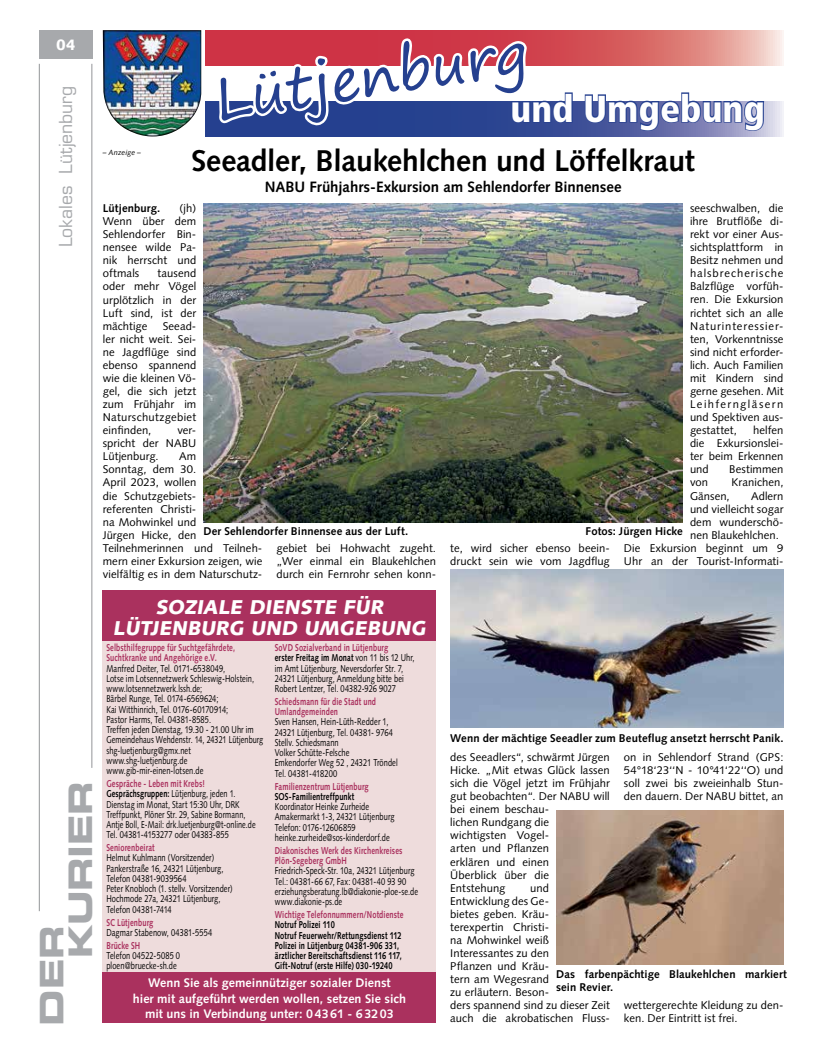
<style>
.page{position:relative;width:819px;height:1053px;background:#fff}
.page>*{position:absolute;margin:0;border:0;box-sizing:border-box;transform-origin:0 0}
.t1{font:57.5px "Segoe Print";color:#25408f}
.t2{font:900 condensed 37.5px "Frutiger LT Std";color:#fff}
.t3{font:32.5px/28.9px "Eurostile LT Std Bold Ex 2";letter-spacing:-.01em;color:#a7a9ac}
.t4{font:700 30px "Syntax LT Std";letter-spacing:-.005em;color:#000}
.t5{font:900 20px/21.2px "Syntax LT Std";color:#fff;text-align:center}
.t6{font:17.5px "Eurostile LT Std";color:#a7a9ac}
.t7{font:700 15px "Syntax LT Std";letter-spacing:-.005em;color:#000}
.t8{font:900 15px "Syntax LT Std";color:#fff}
.t9{font:700 12.5px/15px "Syntax";color:#fff;text-align:center}
.t10{font:11.25px/13px "Syntax";letter-spacing:.005em;color:#000;text-align:justify}
.t11{font:700 11.25px/12.5px "Syntax LT Std";letter-spacing:.01em;color:#000}
.t12{font:700 11.25px "Syntax";letter-spacing:.01em;color:#000}
.t13{font:10px/10.2px "Syntax LT Std";letter-spacing:.01em;color:#000;scale:.75 1}
.t14{font:10px/10.2px "Syntax LT Std";letter-spacing:.01em;color:#000;scale:.73 1}
.t15{font:700 10px/10.2px "Syntax LT Std";letter-spacing:.015em;color:#000;scale:.75 1}
.t16{font:italic 7.5px "Syntax LT Std";letter-spacing:.01em;color:#000}
.s1{font-weight:700;color:#aa315e}
.s2{font-weight:700}
.s3{color:#aa315e}
</style>
<div class="page">
<hr style="left:39px;top:64px;width:1px;height:847px;background:#939598">
<hr style="left:92px;top:64px;width:1px;height:703px;background:#939598">
<div style="left:39px;top:30px;width:53px;height:29px;background:#a7a9ac"></div>
<div style="left:103px;top:590px;width:333px;height:429px;background:#eedcdc"></div>
<div style="left:103px;top:590px;width:333px;height:50px;background:#aa315e"></div>
<div style="left:103px;top:972px;width:333px;height:50px;background:#aa315e"></div>
<svg style="left:206px;top:101px;width:577px;height:35px;background:#818aba"></svg>
<svg style="left:206px;top:30px;width:577px;height:36px;background:#db7273"></svg>
<svg style="left:583px;top:92px;width:182px;height:40px"></svg>
<img style="left:103px;top:30px;width:98px;height:106px">
<svg style="left:214px;top:36px;width:360px;height:100px"></svg>
<img style="left:450px;top:569px;width:333px;height:158px">
<img style="left:203px;top:203px;width:480px;height:319px">
<img style="left:556px;top:810px;width:227px;height:154px">
<p class="t8" style="left:56px;top:36px;width:21px">04</p>
<p class="t6" style="left:55px;top:247px;width:163px;rotate:-90deg">Lokales Lütjenburg</p>
<p class="t3" style="left:37px;top:958px;width:179px;text-indent:-67px;rotate:-90deg">DER<br>KURIER</p>
<p class="t16" style="left:103px;top:147px;width:40px">– Anzeige –</p>
<p class="t1" style="left:207px;top:50px;width:317px;rotate:-9deg">Lütjenburg</p>
<p class="t2" style="left:510px;top:86px;width:256px">und Umgebung</p>
<p class="t4" style="left:191px;top:144px;width:505px">Seeadler, Blaukehlchen und Löffelkraut</p>
<p class="t7" style="left:265px;top:179px;width:358px">NABU Frühjahrs-Exkursion am Sehlendorfer Binnensee</p>
<p class="t10" style="left:690px;top:202px;width:95px">seeschwalben, die ihre Brutflöße di&shy;rekt vor einer Aus&shy;sichtsplattform in Besitz nehmen und halsbrecherische Balzflüge vorfüh&shy;ren. Die Exkursion richtet sich an alle Naturinteressier&shy;ten, Vorkenntnisse sind nicht erforder&shy;lich. Auch Familien mit Kindern sind gerne gesehen. Mit Leihferngläsern und Spektiven aus&shy;gestattet,</p>
<p class="t10" style="left:103px;top:202px;width:95px;text-indent:77px">(jh)<br>Wenn über dem Sehlendorfer Bin&shy;nensee wilde Pa&shy;nik herrscht und oftmals</p>
<p class="t12" style="left:103px;top:202px;width:59px">Lütjenburg.</p>
<p class="t10" style="left:103px;top:267px;width:95px;text-indent:55px">tausend oder mehr Vögel urplötzlich in der Luft sind, ist der mächtige</p>
<p class="t10" style="left:103px;top:319px;width:95px;text-indent:60px">Seead&shy;ler nicht weit. Sei&shy;ne Jagdflüge sind ebenso spannend wie die kleinen Vö&shy;gel, die sich jetzt zum Frühjahr im Naturschutzgebiet einfinden,</p>
<p class="t10" style="left:690px;top:424px;width:95px;text-indent:63px">helfen die Exkursionslei&shy;ter beim Erkennen und</p>
<p class="t10" style="left:103px;top:424px;width:95px;text-indent:75px">ver&shy;spricht der NABU Lütjenburg.</p>
<p class="t10" style="left:103px;top:450px;width:161px;text-align:left;text-indent:76px">Am<br>Sonntag, dem 30.<br>April 2023, wollen<br>die Schutzgebiets-<br>referenten Christi-<br>na Mohwinkel und<br>Jürgen Hicke, den<br>Teilnehmerinnen und Teilneh&shy;mern einer Exkursion zeigen, wie vielfältig es in dem Naturschutz-</p>
<p class="t10" style="left:729px;top:463px;width:56px">Bestimmen</p>
<p class="t10" style="left:690px;top:476px;width:20px">von</p>
<p class="t10" style="left:731px;top:476px;width:53px">Kranichen,</p>
<p class="t10" style="left:690px;top:489px;width:41px">Gänsen,</p>
<p class="t10" style="left:751px;top:489px;width:34px">Adlern</p>
<p class="t10" style="left:690px;top:502px;width:95px">und vielleicht sogar</p>
<p class="t10" style="left:690px;top:515px;width:95px">dem wunderschö-</p>
<p class="t10" style="left:690px;top:528px;width:90px">nen Blaukehlchen.</p>
<p class="t10" style="left:624px;top:541px;width:161px">Die Exkursion beginnt um 9</p>
<p class="t10" style="left:624px;top:554px;width:161px">Uhr an der Tourist-Informati-</p>
<p class="t11" style="left:203px;top:525px;width:206px">Der Sehlendorfer Binnensee aus der Luft.</p>
<p class="t11" style="left:585px;top:525px;width:99px">Fotos: Jürgen Hicke</p>
<p class="t10" style="left:276px;top:541px;width:161px">gebiet bei Hohwacht zugeht. „Wer einmal ein Blaukehlchen durch ein Fernrohr sehen konn-</p>
<p class="t10" style="left:450px;top:541px;width:161px">te, wird sicher ebenso beein&shy;druckt sein wie vom Jagdflug</p>
<p class="t5" style="left:113px;top:596px;width:318px">SOZIALE DIENSTE FÜR<br>LÜTJENBURG UND UMGEBUNG</p>
<p class="t13" style="left:106px;top:642px;width:211px"><span class="s1">Selbsthilfegruppe für Suchtgefährdete, Suchtkranke und Angehörige e.V.<br></span>Manfred Deiter, Tel. 0171-6538049,<br>Lotse im Lotsennetzwerk Schleswig-Holstein, www.lotsennetzwerk.lssh.de;<br>Bärbel Runge, Tel. 0174-6569624;<br>Kai Witthinrich, Tel. 0176-60170914;<br>Pastor Harms, Tel. 04381-8585.<br>Treffen jeden Dienstag, 19.30 - 21.00 Uhr im Gemeindehaus Wehdenstr. 14, 24321 Lütjenburg shg-luetjenburg@gmx.net www.shg-luetjenburg.de www.gib-mir-einen-lotsen.de</p>
<p class="t14" style="left:106px;top:778px;width:206px"><span class="s1">Gespräche - Leben mit Krebs!<br></span><span class="s2">Gesprächsgruppen:</span> Lütjenburg, jeden 1.<br>Dienstag im Monat, Start 15:30 Uhr, DRK Treffpunkt, Plöner Str. 29, Sabine Bormann, Antje Boll, E-Mail: drk.luetjenburg@t-online.de Tel. 04381-4153277 oder 04383-855</p>
<p class="t13" style="left:106px;top:842px;width:170px"><span class="s1">Seniorenbeirat<br></span>Helmut Kuhlmann (Vorsitzender)<br>Pankerstraße 16, 24321 Lütjenburg,<br>Telefon 04381-9039564<br>Peter Knobloch (1. stellv. Vorsitzender)<br>Hochmode 27a, 24321 Lütjenburg,<br>Telefon 04381-7414</p>
<p class="t13" style="left:106px;top:917px;width:143px"><span class="s1">SC Lütjenburg<br></span>Dagmar Stabenow, 04381-5554</p>
<p class="t13" style="left:106px;top:940px;width:100px"><span class="s1">Brücke SH<br></span>Telefon 04522-5085 0 ploen@bruecke-sh.de</p>
<p class="t13" style="left:275px;top:642px;width:188px"><span class="s1">SoVD Sozialverband in Lütjenburg<br></span><span class="s2">erster Freitag im Monat</span> von 11 bis 12 Uhr, im Amt Lütjenburg, Neversdorfer Str. 7, 24321 Lütjenburg, Anmeldung bitte bei Robert Lentzer, Tel. 04382-926 9027</p>
<p class="t13" style="left:275px;top:696px;width:165px"><span class="s1">Schiedsmann für die Stadt und<br>Umlandgemeinden<br></span>Sven Hansen, Hein-Lüth-Redder 1,<br>24321 Lütjenburg, Tel. 04381- 9764<br>Stellv. Schiedsmann<br>Volker Schütte-Felsche<br>Emkendorfer Weg 52 , 24321 Tröndel<br>Tel. 04381-418200</p>
<p class="t13" style="left:275px;top:781px;width:161px"><span class="s1">Familienzentrum Lütjenburg<br></span><span class="s2">SOS-Familientreffpunkt<br></span>Koordinator Heinke Zurheide<br>Amakermarkt 1-3, 24321 Lütjenburg<br>Telefon: 0176-12606859 heinke.zurheide@sos-kinderdorf.de</p>
<p class="t13" style="left:275px;top:845px;width:193px"><span class="s1">Diakonisches Werk des Kirchenkreises Plön-Segeberg GmbH<br></span>Friedrich-Speck-Str. 10a, 24321 Lütjenburg Tel.: 04381-66 67, Fax: 04381-40 93 90 erziehungsberatung.lb@diakonie-ploe-se.de www.diakonie-ps.de</p>
<p class="t15" style="left:275px;top:909px;width:173px"><span class="s3">Wichtige Telefonnummern/Notdienste </span>Notruf Polizei 110<br>Notruf Feuerwehr/Rettungsdienst 112<br>Polizei in Lütjenburg 04381-906 331, ärztlicher Bereitschaftsdienst 116 117, Gift-Notruf (erste Hilfe) 030-19240</p>
<p class="t9" style="left:133px;top:975px;width:274px">Wenn Sie als gemeinnütziger sozialer Dienst<br>hier mit aufgeführt werden wollen, setzen Sie sich mit uns in Verbindung unter: 0 43 61 - 6 32 03</p>
<p class="t11" style="left:450px;top:732px;width:335px">Wenn der mächtige Seeadler zum Beuteflug ansetzt herrscht Panik.</p>
<p class="t10" style="left:624px;top:750px;width:161px">on in Sehlendorf Strand (GPS:<br>54°18‘23‘‘N - 10°41‘22‘‘O) und soll zwei bis zweieinhalb Stun&shy;den dauern. Der NABU bittet, an</p>
<p class="t10" style="left:450px;top:750px;width:161px;text-align:left">des Seeadlers“, schwärmt Jürgen<br>Hicke. „Mit etwas Glück lassen sich die Vögel jetzt im Frühjahr gut beobachten“. Der NABU will bei einem beschau-<br>lichen Rundgang die<br>wichtigsten Vogel-<br>arten und Pflanzen<br>erklären und einen<br>Überblick über die<br>Entstehung</p>
<p class="t10" style="left:450px;top:881px;width:161px;text-align:left;text-indent:80px">und<br>Entwicklung des Ge-<br>bietes geben. Kräu-<br>terexpertin Christi-<br>na Mohwinkel weiß<br>Interessantes zu den<br>Pflanzen und Kräu-<br>tern am Wegesrand<br>zu erläutern. Beson-<br>ders spannend sind zu dieser Zeit auch die akrobatischen Fluss-</p>
<p class="t11" style="left:556px;top:967px;width:232px">Das farbenpächtige Blaukehlchen markiert sein Revier.</p>
<p class="t10" style="left:624px;top:998px;width:161px">wettergerechte Kleidung zu den&shy;ken. Der Eintritt ist frei.</p>
</div>
